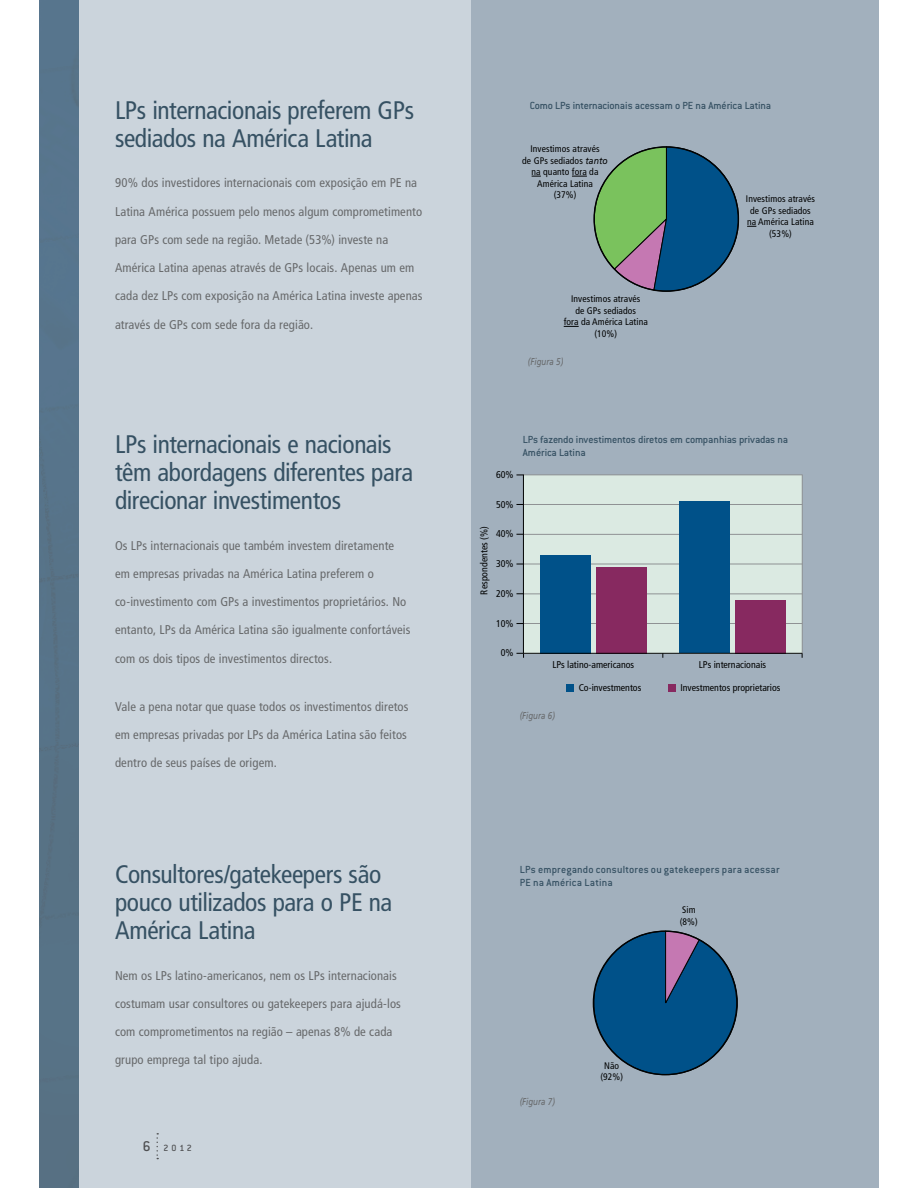
<style>
.page{position:relative;width:918px;height:1188px;background:#fff}
.page>*{position:absolute;margin:0;border:0;box-sizing:border-box;transform-origin:0 0}
.t1{font:condensed 25.35px/28.2px "Frutiger LT Std";letter-spacing:-.015em;color:#365163}
.t2{font:condensed 12.75px "Frutiger LT Std";letter-spacing:.01em;color:#67696b}
.t3{font:500 11.25px/13.5px "Conduit ITC";color:#365163}
.t4{font:condensed 9.9px "Frutiger LT Std";color:#010202}
.t5{font:italic 9.9px "Frutiger LT Std";color:#67696b;scale:.8 1}
.t6{font:500 9.9px "Conduit ITC";color:#4f5052}
.t7{font:condensed 9.6px/11.6px "Frutiger LT Std";letter-spacing:.01em;color:#010202;text-align:center}
.s1{font-size:15.45px}
.s2{font-style:italic;font-stretch:normal}
</style>
<div class="page">
<div style="left:39px;top:0;width:840px;height:1188px;background:#cbd4dc"></div>
<div style="left:471px;top:0;width:408px;height:1188px;background:#a2b0bd"></div>
<svg style="left:157px;top:1133px;width:1px;height:26px"></svg>
<div style="left:524px;top:475px;width:278px;height:179px;background:#dbeae2"></div>
<hr style="left:523px;top:475px;width:279px;height:1px;background:#8f9294">
<hr style="left:523px;top:504px;width:279px;height:1px;background:#8f9294">
<hr style="left:523px;top:534px;width:279px;height:1px;background:#8f9294">
<hr style="left:523px;top:564px;width:279px;height:1px;background:#8f9294">
<hr style="left:523px;top:594px;width:279px;height:1px;background:#8f9294">
<hr style="left:523px;top:623px;width:279px;height:1px;background:#8f9294">
<div style="left:596px;top:567px;width:50px;height:86px;background:#872960"></div>
<div style="left:735px;top:600px;width:50px;height:53px;background:#872960"></div>
<div style="left:540px;top:555px;width:50px;height:98px;background:#005189"></div>
<div style="left:680px;top:502px;width:50px;height:151px;background:#005189"></div>
<hr style="left:802px;top:475px;width:1px;height:178px;background:#8f9294">
<hr style="left:524px;top:653px;width:278px;height:1px;background:#010202">
<hr style="left:523px;top:475px;width:1px;height:178px;background:#010202">
<svg style="left:516px;top:653px;width:8px;height:5px"></svg>
<div style="left:566px;top:684px;width:7px;height:7px;background:#005189"></div>
<div style="left:668px;top:684px;width:7px;height:7px;background:#872960"></div>
<svg style="left:592px;top:931px;width:146px;height:145px"></svg>
<svg style="left:564px;top:326px;width:15px;height:1px"></svg>
<svg style="left:572px;top:147px;width:167px;height:144px"></svg>
<h1 class="t1" style="left:115px;top:98px;width:301px">LPs internacionais preferem GPs sediados na América Latina</h1>
<p class="t2" style="left:115px;top:178px;width:304px">90% dos investidores internacionais com exposição em PE na</p>
<p class="t2" style="left:115px;top:206px;width:309px">Latina América possuem pelo menos algum comprometimento</p>
<p class="t2" style="left:115px;top:234px;width:275px">para GPs com sede na região. Metade (53%) investe na</p>
<p class="t2" style="left:115px;top:262px;width:301px">América Latina apenas através de GPs locais. Apenas um em</p>
<p class="t2" style="left:115px;top:291px;width:309px">cada dez LPs com exposição na América Latina investe apenas</p>
<p class="t2" style="left:115px;top:319px;width:200px">através de GPs com sede fora da região.</p>
<h1 class="t1" style="left:115px;top:432px;width:300px">LPs internacionais e nacionais têm abordagens diferentes para direcionar investimentos</h1>
<p class="t2" style="left:115px;top:540px;width:281px">Os LPs internacionais que também investem diretamente</p>
<p class="t2" style="left:115px;top:568px;width:260px">em empresas privadas na América Latina preferem o</p>
<p class="t2" style="left:115px;top:596px;width:293px">co-investimento com GPs a investimentos proprietários. No</p>
<p class="t2" style="left:115px;top:625px;width:297px">entanto, LPs da América Latina são igualmente confortáveis</p>
<p class="t2" style="left:115px;top:653px;width:219px">com os dois tipos de investimentos directos.</p>
<p class="t2" style="left:115px;top:701px;width:295px">Vale a pena notar que quase todos os investimentos diretos</p>
<p class="t2" style="left:115px;top:729px;width:294px">em empresas privadas por LPs da América Latina são feitos</p>
<p class="t2" style="left:115px;top:758px;width:163px">dentro de seus países de origem.</p>
<h1 class="t1" style="left:115px;top:862px;width:279px">Consultores/gatekeepers são pouco utilizados para o PE na<br>América Latina</h1>
<p class="t2" style="left:115px;top:970px;width:283px">Nem os LPs latino-americanos, nem os LPs internacionais</p>
<p class="t2" style="left:115px;top:998px;width:287px">costumam usar consultores ou gatekeepers para ajudá-los</p>
<p class="t2" style="left:115px;top:1026px;width:279px">com comprometimentos na região – apenas 8% de cada</p>
<p class="t2" style="left:115px;top:1055px;width:149px">grupo emprega tal tipo ajuda.</p>
<p class="t6" style="left:143px;top:1145px;width:51px"><span class="s1">6</span> 2012</p>
<p class="t3" style="left:530px;top:100px;width:243px">Como LPs internacionais acessam o PE na América Latina</p>
<p class="t7" style="left:522px;top:143px;width:87px">Investimos através<br>de GPs sediados <span class="s2">tanto </span>na quanto fora da<br>América Latina<br>(37%)</p>
<p class="t7" style="left:564px;top:293px;width:86px">Investimos através<br>de GPs sediados<br>fora da América Latina (10%)</p>
<p class="t5" style="left:528px;top:357px;width:46px">(Figura 5)</p>
<p class="t7" style="left:746px;top:193px;width:71px">Investimos através de GPs sediados na América Latina (53%)</p>
<p class="t4" style="left:496px;top:469px;width:19px">60%</p>
<p class="t4" style="left:496px;top:499px;width:19px">50%</p>
<p class="t4" style="left:478px;top:595px;width:70px;rotate:-90deg">Respondentes (%)</p>
<p class="t4" style="left:496px;top:528px;width:19px">40%</p>
<p class="t4" style="left:496px;top:558px;width:19px">30%</p>
<p class="t4" style="left:496px;top:588px;width:19px">20%</p>
<p class="t4" style="left:496px;top:617px;width:19px">10%</p>
<p class="t4" style="left:501px;top:647px;width:14px">0%</p>
<p class="t3" style="left:523px;top:434px;width:267px">LPs fazendo investimentos diretos em companhias privadas na<br>América Latina</p>
<p class="t4" style="left:552px;top:659px;width:83px">LPs latino-americanos</p>
<p class="t4" style="left:699px;top:659px;width:69px">LPs internacionais</p>
<p class="t4" style="left:579px;top:682px;width:64px">Co-investmentos</p>
<p class="t4" style="left:680px;top:682px;width:102px">Investmentos proprietarios</p>
<p class="t5" style="left:520px;top:711px;width:46px">(Figura 6)</p>
<p class="t3" style="left:520px;top:864px;width:261px">LPs empregando consultores ou gatekeepers para acessar<br>PE na América Latina</p>
<p class="t5" style="left:520px;top:1097px;width:46px">(Figura 7)</p>
<p class="t7" style="left:600px;top:1060px;width:24px">Não (92%)</p>
<p class="t7" style="left:680px;top:904px;width:19px;text-align:left">Sim (8%)</p>
</div>
